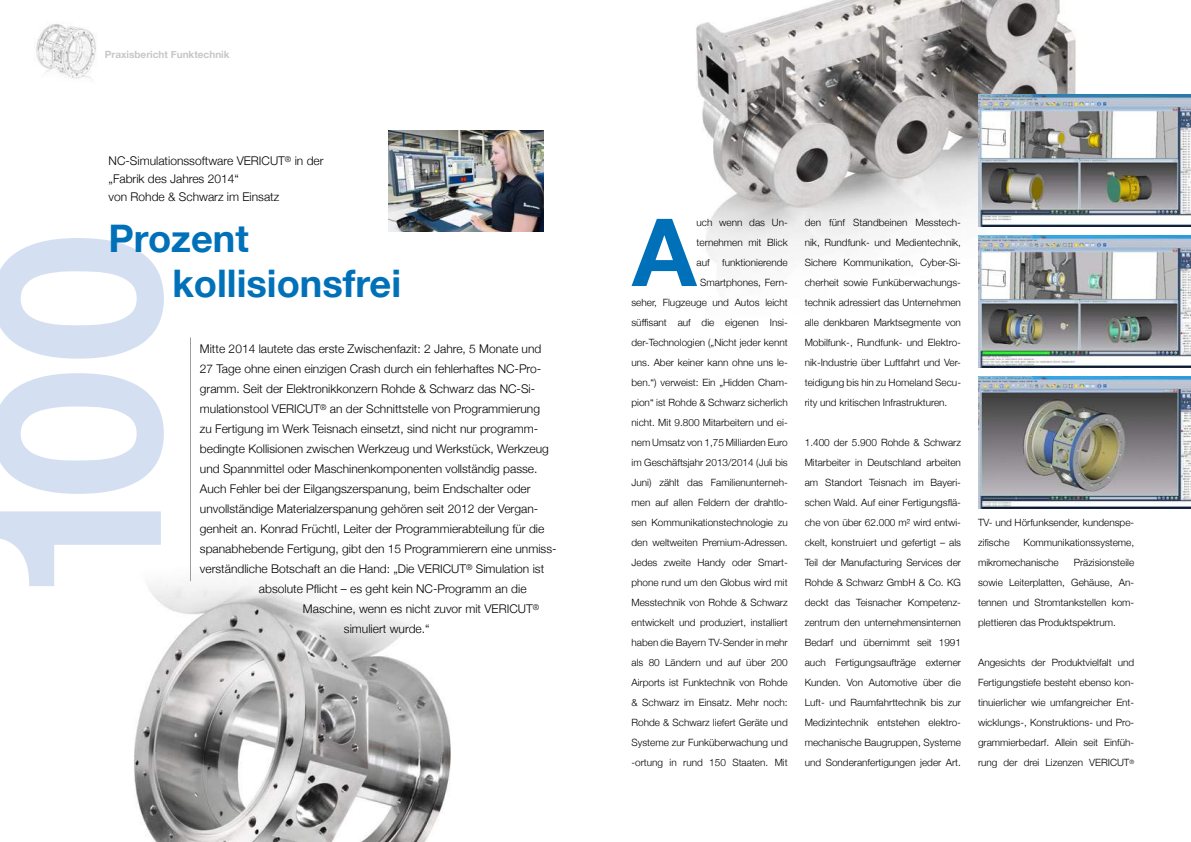
<style>
.page{position:relative;width:1191px;height:842px;background:#fff}
.page>*{position:absolute;margin:0;border:0;box-sizing:border-box;transform-origin:0 0}
.t1{font:700 234.7px "Helvetica Neue";color:#d4e0f1}
.t2{font:700 94px "Helvetica Neue";color:#0071b9}
.t3{font:700 38px/45.6px "Helvetica Neue";color:#0071b9}
.t4{font:300 12px/18px "Helvetica Neue";color:#000}
.t5{font:300 10px/20px "Helvetica Neue";color:#000;text-align:justify}
.t6{font:700 10px "Helvetica Neue";color:#c6c7c8}
</style>
<div class="page">
<img style="left:696px;top:0;width:451px;height:267px">
<img style="left:134px;top:581px;width:317px;height:261px">
<hr style="left:190px;top:337px;width:1px;height:244px;background:#9c9e9f">
<img style="left:36px;top:24px;width:60px;height:55px">
<img style="left:978px;top:95px;width:213px;height:131px">
<img style="left:978px;top:236px;width:213px;height:131px">
<img style="left:978px;top:377px;width:213px;height:131px">
<img style="left:388px;top:130px;width:156px;height:102px">
<p class="t6" style="left:105px;top:47px;width:126px">Praxisbericht Funktechnik</p>
<p class="t4" style="left:109px;top:151px;width:216px">NC-Simulationssoftware VERICUT<sup>®</sup> in der „Fabrik des Jahres 2014“<br>von Rohde &amp; Schwarz im Einsatz</p>
<h3 class="t3" style="left:172px;top:216px;width:231px;text-indent:-63px">Prozent kollisionsfrei</h3>
<h1 class="t1" style="left:-107px;top:603px;width:372px;rotate:-90deg">100</h1>
<p class="t4" style="left:200px;top:339px;width:343px">Mitte 2014 lautete das erste Zwischenfazit: 2 Jahre, 5 Monate und</p>
<p class="t4" style="left:200px;top:359px;width:343px">27 Tage ohne einen einzigen Crash durch ein fehlerhaftes NC-Pro-</p>
<p class="t4" style="left:200px;top:379px;width:337px">gramm. Seit der Elektronikkonzern Rohde &amp; Schwarz das NC-Si-</p>
<p class="t4" style="left:200px;top:399px;width:342px">mulationstool VERICUT<sup>®</sup> an der Schnittstelle von Programmierung</p>
<p class="t4" style="left:200px;top:419px;width:340px">zu Fertigung im Werk Teisnach einsetzt, sind nicht nur programm-</p>
<p class="t4" style="left:200px;top:439px;width:350px">bedingte Kollisionen zwischen Werkzeug und Werkstück, Werkzeug</p>
<p class="t4" style="left:200px;top:459px;width:339px">und Spannmittel oder Maschinenkomponenten vollständig passe.</p>
<p class="t4" style="left:200px;top:479px;width:332px">Auch Fehler bei der Eilgangszerspanung, beim Endschalter oder</p>
<p class="t4" style="left:200px;top:499px;width:340px">unvollständige Materialzerspanung gehören seit 2012 der Vergan-</p>
<p class="t4" style="left:200px;top:519px;width:346px">genheit an. Konrad Früchtl, Leiter der Programmierabteilung für die</p>
<p class="t4" style="left:200px;top:539px;width:358px">spanabhebende Fertigung, gibt den 15 Programmierern eine unmiss-</p>
<p class="t4" style="left:200px;top:559px;width:346px">verständliche Botschaft an die Hand: „Die VERICUT<sup>®</sup> Simulation ist</p>
<p class="t4" style="left:259px;top:579px;width:269px">absolute Pflicht – es geht kein NC-Programm an die</p>
<p class="t4" style="left:303px;top:599px;width:238px">Maschine, wenn es nicht zuvor mit VERICUT<sup>®</sup></p>
<p class="t4" style="left:344px;top:619px;width:87px">simuliert wurde.“</p>
<p class="t5" style="left:631px;top:212px;width:158px;text-align:right">uch wenn das Un-<br>ternehmen mit Blick<br>auf funktionierende<br>Smartphones, Fern-<br>seher, Flugzeuge und Autos leicht süffisant auf die eigenen Insi&shy;der-Technologien („Nicht jeder kennt uns. Aber keiner kann ohne uns le&shy;ben.“) verweist: Ein „Hidden Cham&shy;pion“ ist Rohde &amp; Schwarz sicherlich nicht. Mit 9.800 Mitarbeitern und ei&shy;nem Umsatz von 1,75 Milliarden Euro im Geschäftsjahr 2013/2014 (Juli bis<br>Juni) zählt das Familienunterneh&shy;men auf allen Feldern der drahtlo&shy;sen Kommunikationstechnologie zu den weltweiten Premium-Adressen.<br>Jedes zweite Handy oder Smart&shy;phone rund um den Globus wird mit<br>Messtechnik von Rohde &amp; Schwarz entwickelt und produziert, installiert haben die Bayern TV-Sender in mehr als 80 Ländern und auf über 200<br>Airports ist Funktechnik von Rohde &amp; Schwarz im Einsatz. Mehr noch:<br>Rohde &amp; Schwarz liefert Geräte und<br>Systeme zur Funküberwachung und -ortung in rund 150 Staaten. Mit</p>
<p class="t5" style="left:804px;top:212px;width:158px">den fünf Standbeinen Messtech&shy;nik, Rundfunk- und Medientechnik, Sichere Kommunikation, Cyber-Si&shy;cherheit sowie Funküberwachungs&shy;technik adressiert das Unternehmen alle denkbaren Marktsegmente von Mobilfunk-, Rundfunk- und Elektro&shy;nik-Industrie über Luftfahrt und Ver&shy;teidigung bis hin zu Homeland Secu&shy;rity und kritischen Infrastrukturen.</p>
<h2 class="t2" style="left:632px;top:179px;width:66px">A</h2>
<p class="t5" style="left:804px;top:432px;width:158px">1.400 der 5.900 Rohde &amp; Schwarz Mitarbeiter in Deutschland arbeiten am Standort Teisnach im Bayeri&shy;schen Wald. Auf einer Fertigungsflä&shy;che von über 62.000 m² wird entwi&shy;ckelt, konstruiert und gefertigt – als Teil der Manufacturing Services der Rohde &amp; Schwarz GmbH &amp; Co. KG deckt das Teisnacher Kompetenz&shy;zentrum den unternehmensinternen Bedarf und übernimmt seit 1991 auch Fertigungsaufträge externer Kunden. Von Automotive über die Luft- und Raumfahrttechnik bis zur Medizintechnik entstehen elektro&shy;mechanische Baugruppen, Systeme und Sonderanfertigungen jeder Art.</p>
<p class="t5" style="left:978px;top:512px;width:158px">TV- und Hörfunksender, kundenspe&shy;zifische</p>
<p class="t5" style="left:978px;top:532px;width:158px;text-indent:45px">Kommunikationssysteme, mikromechanische</p>
<p class="t5" style="left:978px;top:552px;width:158px;text-indent:96px">Präzisionsteile sowie Leiterplatten, Gehäuse, An&shy;tennen und Stromtankstellen kom&shy;plettieren das Produktspektrum.</p>
<p class="t5" style="left:978px;top:652px;width:158px">Angesichts der Produktvielfalt und Fertigungstiefe besteht ebenso kon&shy;tinuierlicher wie umfangreicher Ent&shy;wicklungs-, Konstruktions- und Pro&shy;grammierbedarf. Allein seit Einfüh&shy;rung der drei Lizenzen VERICUT<sup>®</sup></p>
</div>
